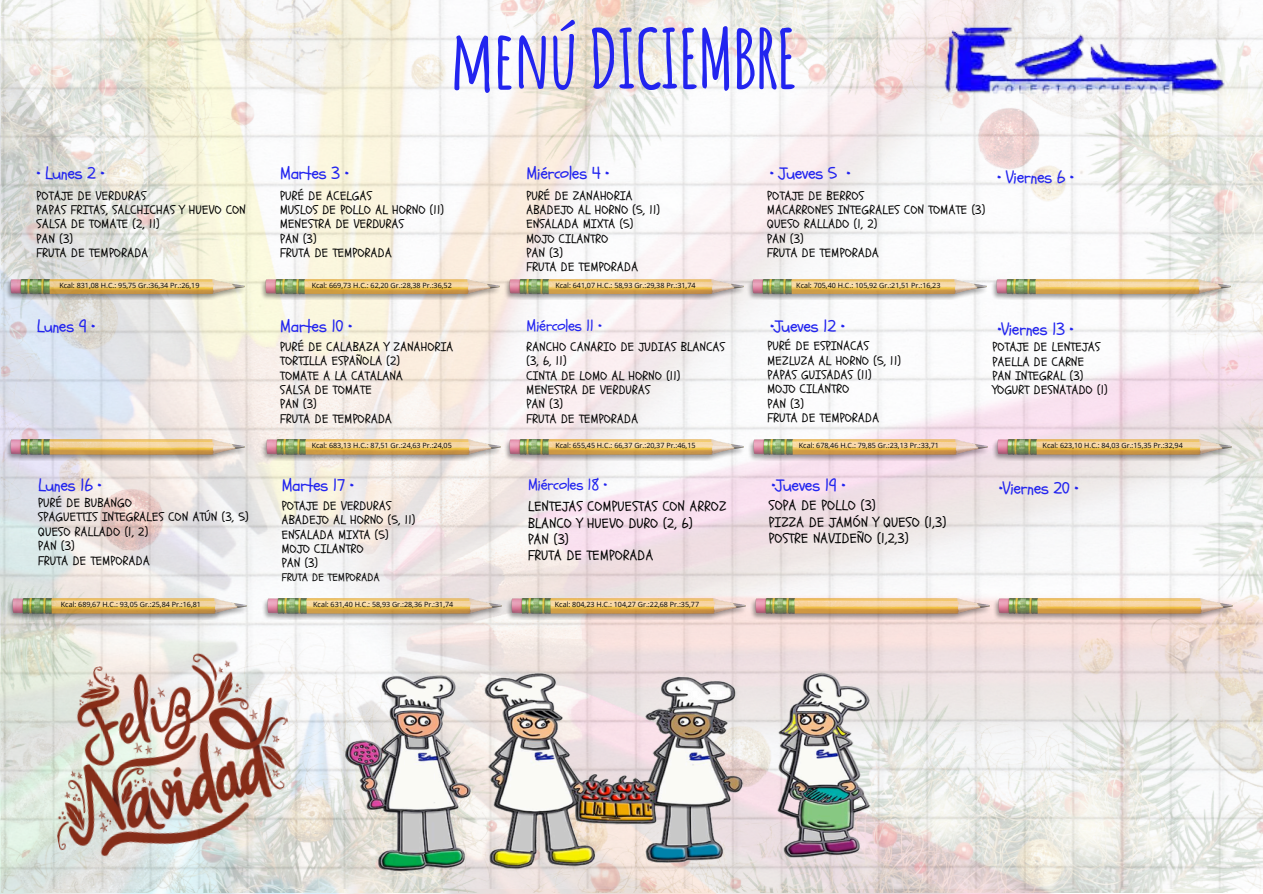
<style>
.page{position:relative;width:1263px;height:894px;background:#fff}
.page>*{position:absolute;margin:0;border:0;box-sizing:border-box;transform-origin:0 0}
.t1{font:700 80.7px "Amatic SC";letter-spacing:-.03em;color:#2224ef}
.t2{font:17.4px "Schoolbell";letter-spacing:-.03em;color:#2224ef}
.t3{font:15.9px "Schoolbell";letter-spacing:-.03em;color:#2224ef}
.t4{font:13.8px/16.4px "Schoolbell";letter-spacing:.03em;color:#000}
.t5{font:12.3px/14.4px "Schoolbell";letter-spacing:.03em;color:#000}
.t6{font:10.8px "Schoolbell";letter-spacing:.03em;color:#000}
.t7{font:7.2px "Open Sans";color:#000}
</style>
<div class="page">
<img style="left:0;top:0;width:1263px;height:887px">
<img style="left:884px;top:0;width:379px;height:181px">
<img style="left:260px;top:279px;width:241px;height:21px">
<img style="left:503px;top:279px;width:242px;height:21px">
<img style="left:747px;top:279px;width:242px;height:21px">
<img style="left:991px;top:279px;width:241px;height:21px">
<img style="left:260px;top:439px;width:242px;height:21px">
<img style="left:504px;top:439px;width:242px;height:21px">
<img style="left:748px;top:439px;width:485px;height:21px">
<img style="left:5px;top:279px;width:242px;height:21px">
<img style="left:5px;top:439px;width:242px;height:21px">
<img style="left:262px;top:598px;width:485px;height:21px">
<img style="left:749px;top:598px;width:242px;height:21px">
<img style="left:993px;top:598px;width:242px;height:21px">
<img style="left:6px;top:598px;width:242px;height:21px">
<img style="left:338px;top:645px;width:545px;height:233px">
<img style="left:27px;top:632px;width:284px;height:255px">
<h2 class="t1" style="left:450px;top:7px;width:350px">menúDICIEMBRE</h2>
<h2 class="t2" style="left:37px;top:162px;width:70px">• Lunes 2 •</h2>
<h2 class="t5" style="left:37px;top:188px;width:211px">POTAJE DE VERDURAS<br>PAPAS FRITAS, SALCHICHAS Y HUEVO CON<br>SALSA DE TOMATE (2, 11)<br>PAN (3)<br>FRUTA DE TEMPORADA</h2>
<p class="t2" style="left:280px;top:162px;width:70px">Martes 3 •</p>
<p class="t5" style="left:280px;top:188px;width:165px">PURÉ DE ACELGAS<br>MUSLOS DE POLLO AL HORNO (11)<br>MENESTRA DE VERDURAS<br>PAN (3)<br>FRUTA DE TEMPORADA</p>
<p class="t2" style="left:526px;top:162px;width:84px">Miércoles 4 •</p>
<p class="t5" style="left:526px;top:188px;width:135px">PURÉ DE ZANAHORIA<br>ABADEJO AL HORNO (5, 11)<br>ENSALADA MIXTA (5)<br>MOJO CILANTRO<br>PAN (3)<br>FRUTA DE TEMPORADA</p>
<p class="t2" style="left:770px;top:162px;width:82px">• Jueves 5 •</p>
<h2 class="t5" style="left:767px;top:188px;width:219px">POTAJE DE BERROS<br>MACARRONES INTEGRALES CON TOMATE (3)<br>QUESO RALLADO (1, 2)<br>PAN (3)<br>FRUTA DE TEMPORADA</h2>
<p class="t7" style="left:59px;top:280px;width:142px">Kcal: 831,08 H.C.: 95,75 Gr.:36,34 Pr.:26,19</p>
<h4 class="t7" style="left:312px;top:280px;width:142px">Kcal: 669,73 H.C.: 62,20 Gr.:28,38 Pr.:36,52</h4>
<h2 class="t7" style="left:555px;top:280px;width:142px">Kcal: 641,07 H.C.: 58,93 Gr.:29,38 Pr.:31,74</h2>
<p class="t7" style="left:796px;top:280px;width:146px">Kcal: 705,40 H.C.: 105,92 Gr.:21,51 Pr.:16,23</p>
<h2 class="t2" style="left:37px;top:315px;width:60px">Lunes 9 •</h2>
<h4 class="t2" style="left:280px;top:315px;width:74px">Martes 10 •</h4>
<h4 class="t3" style="left:526px;top:315px;width:77px">Miércoles 11 •</h4>
<h4 class="t2" style="left:770px;top:315px;width:76px">•Jueves 12 •</h4>
<p class="t2" style="left:997px;top:165px;width:78px">• Viernes 6 •</p>
<p class="t2" style="left:997px;top:318px;width:78px">•Viernes 13 •</p>
<h2 class="t5" style="left:280px;top:340px;width:175px">PURÉ DE CALABAZA Y ZANAHORIA<br>TORTILLA ESPAÑOLA (2)<br>TOMATE A LA CATALANA<br>SALSA DE TOMATE<br>PAN (3)<br>FRUTA DE TEMPORADA</h2>
<h4 class="t5" style="left:526px;top:340px;width:200px">RANCHO CANARIO DE JUDIAS BLANCAS (3, 6, 11)<br>CINTA DE LOMO AL HORNO (11)<br>MENESTRA DE VERDURAS<br>PAN (3)<br>FRUTA DE TEMPORADA</h4>
<p class="t5" style="left:767px;top:339px;width:135px">PURÉ DE ESPINACAS<br>MEZLUZA AL HORNO (5, 11)<br>PAPAS GUISADAS (11)<br>MOJO CILANTRO<br>PAN (3)<br>FRUTA DE TEMPORADA</p>
<p class="t5" style="left:992px;top:340px;width:109px">POTAJE DE LENTEJAS<br>PAELLA DE CARNE<br>PAN INTEGRAL (3)</p>
<p class="t5" style="left:992px;top:383px;width:117px">YOGURT DESNATADO (1)</p>
<p class="t7" style="left:312px;top:440px;width:142px">Kcal: 683,13 H.C.: 87,51 Gr.:24,63 Pr.:24,05</p>
<h2 class="t7" style="left:555px;top:440px;width:142px">Kcal: 655,45 H.C.: 66,37 Gr.:20,37 Pr.:46,15</h2>
<h4 class="t7" style="left:799px;top:440px;width:142px">Kcal: 678,46 H.C.: 79,85 Gr.:23,13 Pr.:33,71</h4>
<p class="t7" style="left:1043px;top:440px;width:142px">Kcal: 623,10 H.C.: 84,03 Gr.:15,35 Pr.:32,94</p>
<p class="t2" style="left:38px;top:474px;width:65px">Lunes 16 •</p>
<h2 class="t2" style="left:282px;top:474px;width:74px">Martes 17 •</h2>
<h4 class="t3" style="left:528px;top:474px;width:81px">Miércoles 18 •</h4>
<p class="t2" style="left:771px;top:474px;width:76px">•Jueves 19 •</p>
<p class="t2" style="left:999px;top:477px;width:81px">•Viernes 20 •</p>
<h2 class="t5" style="left:38px;top:496px;width:212px">PURÉ DE BUBANGO<br>SPAGUETTIS INTEGRALES CON ATÚN (3, 5)<br>QUESO RALLADO (1, 2)<br>PAN (3)<br>FRUTA DE TEMPORADA</h2>
<h4 class="t4" style="left:528px;top:498px;width:200px">LENTEJAS COMPUESTAS CON ARROZ<br>BLANCO Y HUEVO DURO (2, 6)<br>PAN (3)<br>FRUTA DE TEMPORADA</h4>
<p class="t4" style="left:769px;top:498px;width:179px">SOPA DE POLLO (3)<br>PIZZA DE JAMÓN Y QUESO (1,3)<br>POSTRE NAVIDEÑO (1,2,3)</p>
<p class="t5" style="left:282px;top:498px;width:135px">POTAJE DE VERDURAS<br>ABADEJO AL HORNO (5, 11)<br>ENSALADA MIXTA (5)<br>MOJO CILANTRO<br>PAN (3)</p>
<p class="t6" style="left:282px;top:570px;width:100px">FRUTA DE TEMPORADA</p>
<h2 class="t7" style="left:61px;top:599px;width:142px">Kcal: 689,67 H.C.: 93,05 Gr.:25,84 Pr.:16,81</h2>
<h4 class="t7" style="left:313px;top:599px;width:142px">Kcal: 631,40 H.C.: 58,93 Gr.:28,36 Pr.:31,74</h4>
<p class="t7" style="left:555px;top:599px;width:146px">Kcal: 804,23 H.C.: 104,27 Gr.:22,68 Pr.:35,77</p>
</div>
